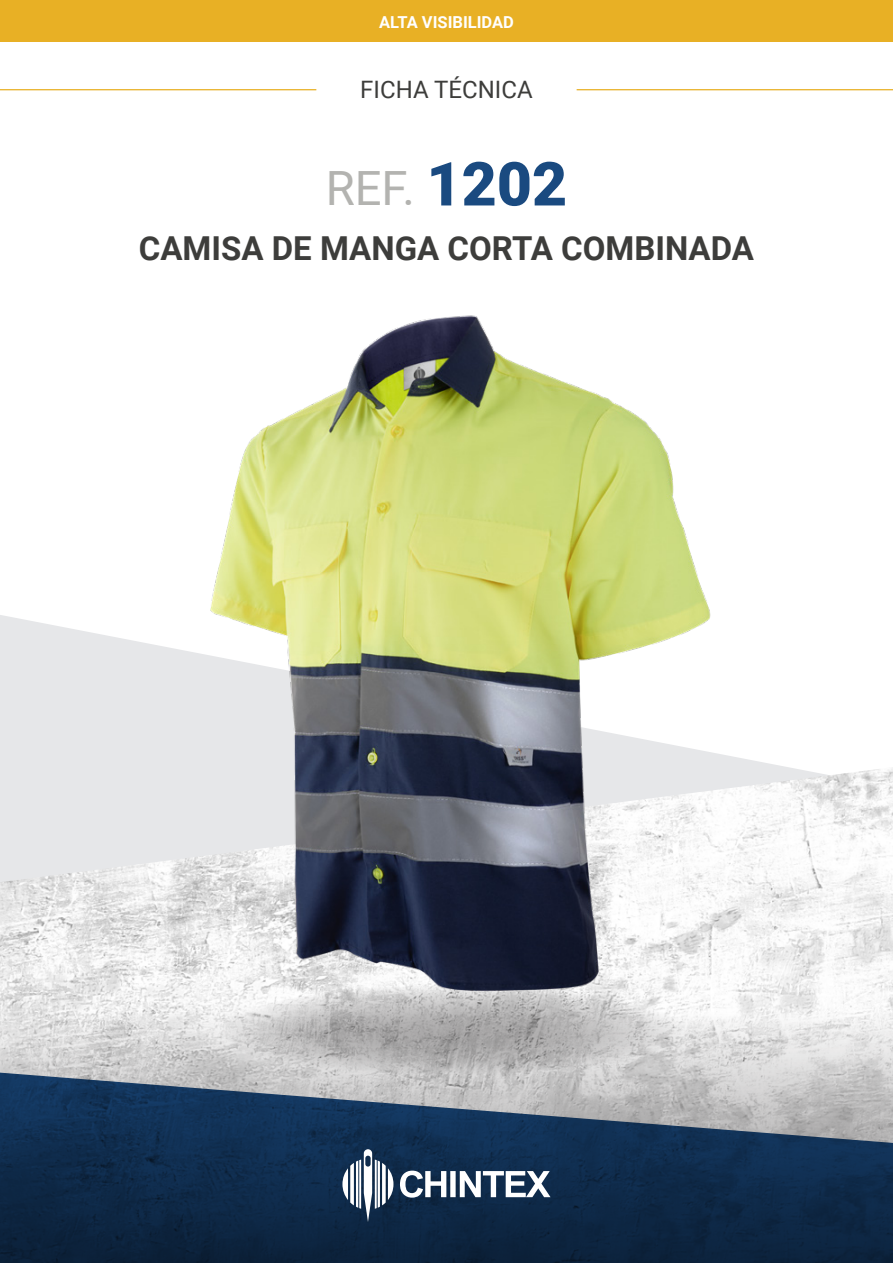
<style>
.page{position:relative;width:893px;height:1263px;background:#fff}
.page>*{position:absolute;margin:0;border:0;box-sizing:border-box;transform-origin:0 0}
.t1{font:47.25px "Roboto";color:#b3b3b0}
.t2{font:700 33px "Roboto";color:#3d3d3b}
.t3{font:24px "Roboto";color:#3d3d3b}
.t4{font:700 16.5px "Roboto";color:#fff}
.s1{font-weight:900;font-size:60.75px;color:#1a4a80}
</style>
<div class="page">
<div style="left:0;top:0;width:893px;height:42px;background:#e8b025"></div>
<hr style="left:577px;top:89px;width:316px;height:1px;background:#e8b025">
<hr style="left:0;top:89px;width:316px;height:1px;background:#e8b025">
<svg style="left:0;top:615px;width:775px;height:150px;fill:#e6e7e9"></svg>
<img style="left:0;top:765px;width:893px;height:247px">
<svg style="left:0;top:1012px;width:893px;height:59px;background:#dbdbdb"></svg>
<svg style="left:0;top:1071px;width:893px;height:192px;background:#314861"></svg>
<svg style="left:342px;top:1149px;width:51px;height:73px"></svg>
<svg style="left:400px;top:1170px;width:150px;height:27px"></svg>
<svg style="left:217px;top:985px;width:468px;height:90px;background:#b8b7b8"></svg>
<img style="left:184px;top:315px;width:541px;height:700px">
<p class="t4" style="left:379px;top:10px;width:136px">ALTA VISIBILIDAD</p>
<p class="t3" style="left:360px;top:72px;width:174px">FICHA TÉCNICA</p>
<h1 class="t1" style="left:326px;top:156px;width:243px">REF. <span class="s1">1202</span></h1>
<p class="t2" style="left:139px;top:225px;width:617px">CAMISA DE MANGA CORTA COMBINADA</p>
</div>
